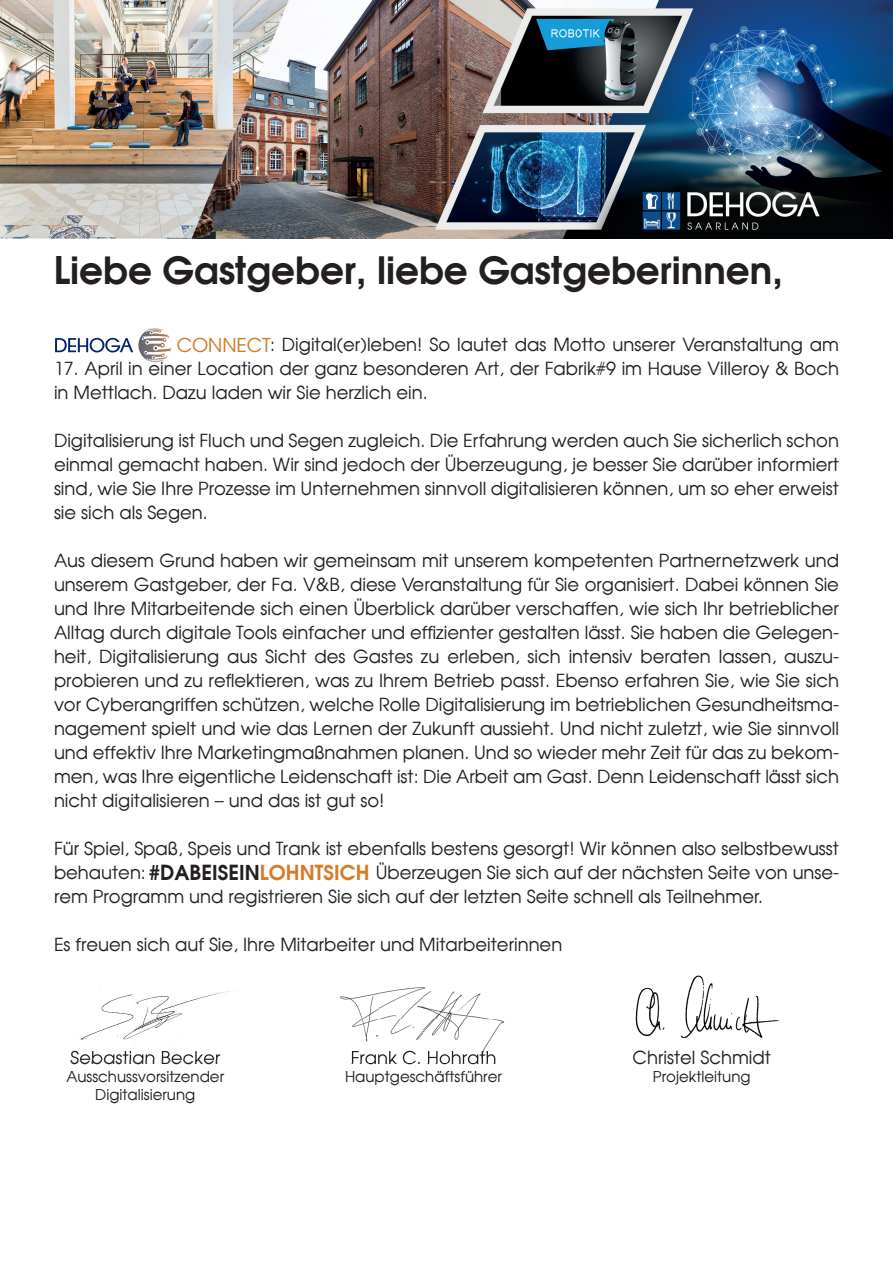
<style>
.page{position:relative;width:893px;height:1263px;background:#fff}
.page>*{position:absolute;margin:0;border:0;box-sizing:border-box;transform-origin:0 0}
.t1{font:600 37.5px "Avant Garde";color:#231f20}
.t2{font:600 20.4px "Avant Garde";color:#231f20}
.t3{font:18px/24px "Avant Garde";color:#231f20}
.t4{font:15px/18px "Avant Garde";color:#231f20;text-align:center}
.s1{font-family:"ITC Avant Garde Std";font-size:19.05px;color:#d47a26}
.s2{color:#d67b27}
</style>
<div class="page">
<svg style="left:55px;top:328px;width:116px;height:34px"></svg>
<img style="left:635px;top:975px;width:144px;height:64px">
<img style="left:340px;top:987px;width:150px;height:32px">
<img style="left:351px;top:1019px;width:28px;height:44px">
<img style="left:390px;top:1019px;width:75px;height:32px">
<img style="left:483px;top:1019px;width:22px;height:44px">
<img style="left:352px;top:1051px;width:143px;height:12px">
<img style="left:74px;top:987px;width:155px;height:69px">
<img style="left:71px;top:1051px;width:149px;height:9px">
<img style="left:0;top:0;width:893px;height:238px">
<h1 class="t1" style="left:54px;top:245px;width:730px">Liebe Gastgeber, liebe Gastgeberinnen,</h1>
<p class="t3" style="left:177px;top:332px;width:664px"><span class="s1">CONNECT</span>: Digital(er)leben! So lautet das Motto unserer Veranstaltung am</p>
<p class="t3" style="left:54px;top:356px;width:786px">17. April in einer Location der ganz besonderen Art, der Fabrik#9 im Hause Villeroy &amp; Boch in Mettlach. Dazu laden wir Sie herzlich ein.</p>
<p class="t3" style="left:54px;top:428px;width:786px;text-align:justify">Digitalisierung ist Fluch und Segen zugleich. Die Erfahrung werden auch Sie sicherlich schon einmal gemacht haben. Wir sind jedoch der Überzeugung, je besser Sie darüber informiert sind, wie Sie Ihre Prozesse im Unternehmen sinnvoll digitalisieren können, um so eher erweist sie sich als Segen.</p>
<p class="t3" style="left:54px;top:548px;width:786px;text-align:justify">Aus diesem Grund haben wir gemeinsam mit unserem kompetenten Partnernetzwerk und unserem Gastgeber, der Fa. V&amp;B, diese Veranstaltung für Sie organisiert. Dabei können Sie und Ihre Mitarbeitende sich einen Überblick darüber verschaffen, wie sich Ihr betrieblicher Alltag durch digitale Tools einfacher und effizienter gestalten lässt. Sie haben die Gelegen&shy;heit, Digitalisierung aus Sicht des Gastes zu erleben, sich intensiv beraten lassen, auszu&shy;probieren und zu reflektieren, was zu Ihrem Betrieb passt. Ebenso erfahren Sie, wie Sie sich vor Cyberangriffen schützen, welche Rolle Digitalisierung im betrieblichen Gesundheitsma&shy;nagement spielt und wie das Lernen der Zukunft aussieht. Und nicht zuletzt, wie Sie sinnvoll und effektiv Ihre Marketingmaßnahmen planen. Und so wieder mehr Zeit für das zu bekom&shy;men, was Ihre eigentliche Leidenschaft ist: Die Arbeit am Gast. Denn Leidenschaft lässt sich nicht digitalisieren – und das ist gut so!</p>
<p class="t3" style="left:54px;top:836px;width:786px">Für Spiel, Spaß, Speis und Trank ist ebenfalls bestens gesorgt! Wir können also selbstbewusst behauten:</p>
<p class="t3" style="left:54px;top:860px;width:787px;text-indent:322px">Überzeugen Sie sich auf der nächsten Seite von unse&shy;rem Programm und registrieren Sie sich auf der letzten Seite schnell als Teilnehmer.</p>
<p class="t3" style="left:54px;top:932px;width:510px">Es freuen sich auf Sie, Ihre Mitarbeiter und Mitarbeiterinnen</p>
<p class="t2" style="left:149px;top:859px;width:222px">#DABEISEIN<span class="s2">LOHNTSICH</span></p>
<p class="t3" style="left:70px;top:1045px;width:152px">Sebastian Becker</p>
<p class="t4" style="left:66px;top:1067px;width:159px">Ausschussvorsitzender<br>Digitalisierung</p>
<p class="t3" style="left:351px;top:1045px;width:147px">Frank C. Hohrath</p>
<p class="t4" style="left:345px;top:1067px;width:159px">Hauptgeschäftsführer</p>
<p class="t3" style="left:632px;top:1045px;width:140px">Christel Schmidt</p>
<p class="t4" style="left:653px;top:1067px;width:99px">Projektleitung</p>
</div>
